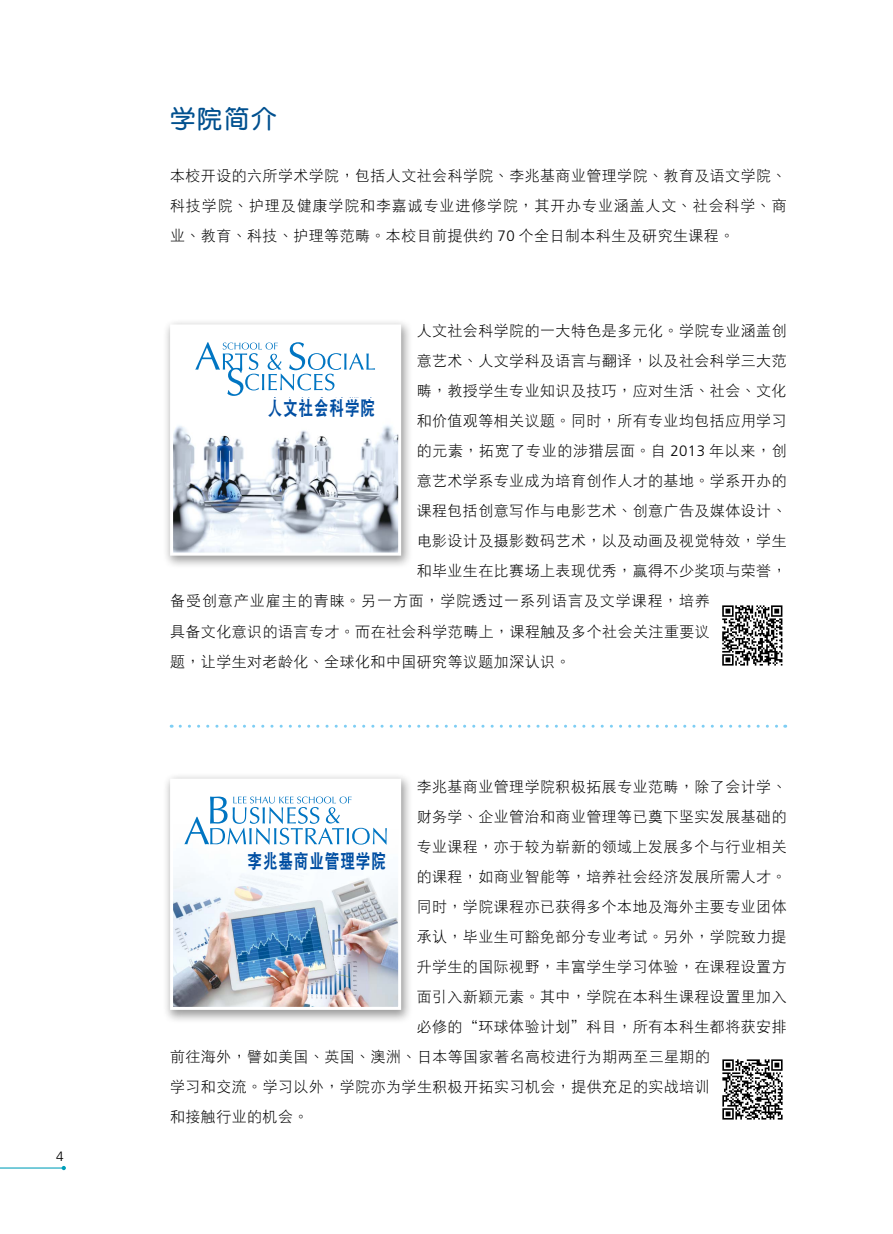
<style>
.page{position:relative;width:893px;height:1234px;background:#fff}
.page>*{position:absolute;margin:0;border:0;box-sizing:border-box;transform-origin:0 0}
.t1{font:25.5px "DF Yuan GB5 HK W7";color:#00508f}
.t2{font:19.5px "DF Hei GB5 HK W9";letter-spacing:.06em;color:#004ea2;scale:.75 1}
.t3{font:15px/30px "DF Hei GB5 HK W3";letter-spacing:.03em;color:#000;text-align:justify}
.t4{font:15px "DF Hei GB5 HK W3";letter-spacing:.065em;color:#000}
.t5{font:300 13.5px "Frutiger LT Std";color:#000}
.s1{font-family:"Frutiger LT Std";font-weight:300}
.s2{font-family:"DF Hei HK W3"}
</style>
<div class="page">
<img style="left:722px;top:605px;width:61px;height:61px">
<img style="left:722px;top:1059px;width:61px;height:61px">
<div style="left:162px;top:318px;width:251px;height:251px;background:#000;opacity:.4"></div>
<img style="left:174px;top:328px;width:223px;height:223px">
<div style="left:170px;top:324px;width:231px;height:231px;border:3px solid #fff"></div>
<svg style="left:195px;top:342px;width:180px;height:56px"></svg>
<div style="left:162px;top:771px;width:251px;height:252px;background:#000;opacity:.4"></div>
<img style="left:174px;top:782px;width:223px;height:223px">
<div style="left:170px;top:778px;width:231px;height:231px;border:3px solid #fff"></div>
<svg style="left:184px;top:796px;width:203px;height:48px"></svg>
<svg style="left:180px;top:724px;width:606px;height:3px"></svg>
<hr style="left:0;top:1167px;width:64px;height:1px;background:#009fb9">
<p class="t5" style="left:56px;top:1148px;width:9px">4</p>
<h1 class="t1" style="left:170px;top:105px;width:108px">學院簡介</h1>
<p class="t3" style="left:170px;top:160px;width:618px">本校開設的六所學術學院，包括人文社會科學院、李兆基商業管理學院、教育及語文學院、科技學院、護理及健康學院和李嘉誠專業進修學院，其開辦專業涵蓋人文、社會科學、商業、教育、科技、護理等範疇。本校目前提供約 <span class="s1">70</span> 個全日制本科生及研究生課程。</p>
<p class="t3" style="left:417px;top:315px;width:371px">人文社會科學院的一大特色是多元化。學院專業涵蓋創</p>
<p class="t3" style="left:417px;top:345px;width:371px">意藝術、人文學科及語言與翻譯，以及社會科學三大範</p>
<p class="t3" style="left:417px;top:375px;width:371px">疇，教授學生專業知識及技巧，應對生活、社會、文化</p>
<p class="t3" style="left:417px;top:405px;width:371px">和價值觀等相關議題。同時，所有專業均包括應用學習</p>
<p class="t3" style="left:417px;top:435px;width:371px">的元素，拓寬了專業的涉獵層面。自 <span class="s1">2013</span> 年以來，創</p>
<p class="t3" style="left:417px;top:465px;width:371px">意藝術學系專業成為培育創作人才的基地。學系開辦的</p>
<p class="t3" style="left:417px;top:495px;width:371px">課程包括創意寫作與電影藝術、創意廣告及媒體設計、</p>
<p class="t3" style="left:417px;top:525px;width:371px">電影設計及攝影數碼藝術，以及動畫及視覺特效，學生</p>
<p class="t3" style="left:417px;top:555px;width:371px">和畢業生在比賽場上表現優秀，贏得不少獎項與榮譽，</p>
<p class="t4" style="left:170px;top:593px;width:542px">備受創意產業雇主的青睞。另一方面，學院透過一系列語言及文學課程，培養</p>
<p class="t3" style="left:170px;top:615px;width:541px">具備文化意識的語言專才。而在社會科學範疇上，課程觸及多個社會關注重要議</p>
<p class="t3" style="left:170px;top:645px;width:402px">題，讓學生對老齡化、全球化和中國研究等議題加深認識。</p>
<h2 class="t2" style="left:268px;top:397px;width:145px">人文社會科學院</h2>
<p class="t3" style="left:417px;top:770px;width:371px">李兆基商業管理學院積極拓展專業範疇，除了會計學、</p>
<p class="t3" style="left:417px;top:800px;width:371px">財務學、企業管治和商業管理等已奠下堅實發展基礎的</p>
<p class="t3" style="left:417px;top:830px;width:371px">專業課程，亦於較為嶄新的領域上發展多個與行業相關</p>
<p class="t3" style="left:417px;top:860px;width:371px">的課程，如商業智能等，培養社會經濟發展所需人才。</p>
<p class="t3" style="left:417px;top:890px;width:371px">同時，學院課程亦已獲得多個本地及海外主要專業團體</p>
<p class="t3" style="left:417px;top:920px;width:371px">承認，畢業生可豁免部分專業考試。另外，學院致力提</p>
<p class="t3" style="left:417px;top:950px;width:371px">升學生的國際視野，豐富學生學習體驗，在課程設置方</p>
<p class="t3" style="left:417px;top:980px;width:371px">面引入新穎元素。其中，學院在本科生課程設置裡加入</p>
<p class="t3" style="left:417px;top:1010px;width:371px">必修的“環球體驗計劃”科目，所有本科生都將獲安排</p>
<p class="t3" style="left:170px;top:1040px;width:541px">前往海外，譬如美國、英國、澳洲、日本等國家<span class="s2">著</span>名高校進行為期兩至三星期的</p>
<p class="t3" style="left:170px;top:1070px;width:541px">學習和交流。學習以外，學院亦為學生積極開拓實習機會，提供充足的實戰培訓</p>
<p class="t3" style="left:170px;top:1100px;width:140px">和接觸行業的機會。</p>
<h2 class="t2" style="left:248px;top:850px;width:186px">李兆基商業管理學院</h2>
</div>
